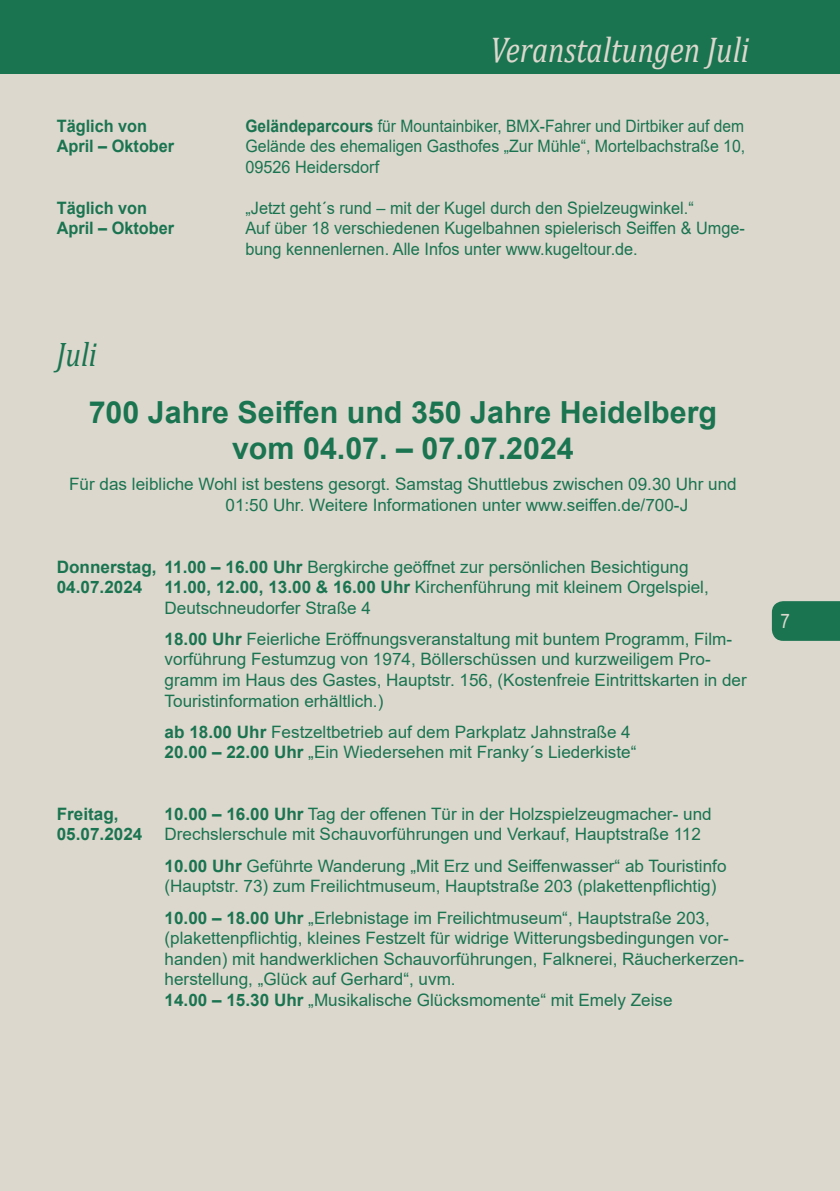
<style>
.page{position:relative;width:840px;height:1191px;background:#fff}
.page>*{position:absolute;margin:0;border:0;box-sizing:border-box;transform-origin:0 0}
.t1{font:italic 36px "Cambria";color:#dcd8ce;scale:.85 1}
.t2{font:italic 34.2px "Cambria";color:#1a7450;scale:.85 1}
.t3{font:700 30.4px/36.4px "Arial";color:#1a7450;text-align:center}
.t4{font:20px "Arial";color:#dcd8ce;scale:.85 1}
.t5{font:17.2px/20.6px "Arial";color:#1a7450}
.t6{font:17.2px/20.6px "Arial";color:#1a7450;scale:.95 1}
.t7{font:17.2px/20.6px "Arial";color:#1a7450;scale:.93 1}
.t8{font:17.2px "Arial";color:#1a7450;scale:.91 1}
.t9{font:700 17.2px "Arial";color:#1a7450;scale:.95 1}
.t10{font:700 17.2px "Arial";color:#1a7450}
.s1{font-weight:700}
</style>
<div class="page">
<div style="left:0;top:0;width:839px;height:1191px;background:#dcd8ce"></div>
<div style="left:0;top:0;width:839px;height:74px;background:#1a7450"></div>
<svg style="left:771px;top:601px;width:68px;height:40px;background:#217754"></svg>
<h1 class="t1" style="left:490px;top:24px;width:306px">Veranstaltungen Juli</h1>
<p class="t9" style="left:57px;top:113px;width:97px">Täglich von</p>
<p class="t8" style="left:245px;top:114px;width:549px"><span class="s1">Geländeparcours</span> für Mountainbiker, BMX-Fahrer und Dirtbiker auf dem</p>
<p class="t9" style="left:57px;top:134px;width:125px">April – Oktober</p>
<p class="t7" style="left:245px;top:136px;width:538px">Gelände des ehemaligen Gasthofes „Zur Mühle“, Mortelbachstraße 10,<br>09526 Heidersdorf</p>
<p class="t9" style="left:57px;top:195px;width:97px">Täglich von</p>
<p class="t6" style="left:245px;top:197px;width:473px">„Jetzt geht´s rund – mit der Kugel durch den Spielzeugwinkel.“</p>
<p class="t9" style="left:57px;top:216px;width:125px">April – Oktober</p>
<p class="t6" style="left:245px;top:218px;width:527px">Auf über 18 verschiedenen Kugelbahnen spielerisch Seiffen &amp; Umge&shy;bung kennenlernen. Alle Infos unter www.kugeltour.de.</p>
<h2 class="t2" style="left:57px;top:330px;width:48px">Juli</h2>
<h3 class="t3" style="left:89px;top:394px;width:629px">700 Jahre Seiffen und 350 Jahre Heidelberg vom 04.07. – 07.07.2024</h3>
<p class="t5" style="left:225px;top:474px;width:512px;text-indent:-156px">Für das leibliche Wohl ist bestens gesorgt. Samstag Shuttlebus zwischen 09.30 Uhr und<br>01:50 Uhr. Weitere Informationen unter www.seiffen.de/700-J</p>
<p class="t5" style="left:57px;top:556px;width:633px"><span class="s1">Donnerstag, 11.00 – 16.00 Uhr</span> Bergkirche geöffnet zur persönlichen Besichtigung<br><span class="s1">04.07.2024</span></p>
<p class="t5" style="left:164px;top:576px;width:545px"><span class="s1">11.00, 12.00, 13.00 &amp; 16.00 Uhr</span> Kirchenführung mit kleinem Orgelspiel,<br>Deutschneudorfer Straße 4</p>
<p class="t5" style="left:164px;top:628px;width:583px"><span class="s1">18.00 Uhr</span> Feierliche Eröffnungsveranstaltung mit buntem Programm, Film&shy;vorführung Festumzug von 1974, Böllerschüssen und kurzweiligem Pro&shy;gramm im Haus des Gastes, Hauptstr. 156, (Kostenfreie Eintrittskarten in der Touristinformation erhältlich.)</p>
<p class="t5" style="left:164px;top:721px;width:473px"><span class="s1">ab 18.00 Uhr</span> Festzeltbetrieb auf dem Parkplatz Jahnstraße 4<br><span class="s1">20.00 – 22.00 Uhr</span> „Ein Wiedersehen mit Franky´s Liederkiste“</p>
<p class="t10" style="left:57px;top:801px;width:63px">Freitag,</p>
<p class="t5" style="left:164px;top:803px;width:548px"><span class="s1">10.00 – 16.00 Uhr</span> Tag der offenen Tür in der Holzspielzeugmacher- und</p>
<p class="t10" style="left:57px;top:822px;width:87px">05.07.2024</p>
<p class="t5" style="left:164px;top:818px;width:563px;line-height:31.2px">Drechslerschule mit Schauvorführungen und Verkauf, Hauptstraße 112<br><span class="s1">10.00 Uhr</span> Geführte Wanderung „Mit Erz und Seiffenwasser“ ab Touristinfo</p>
<p class="t5" style="left:164px;top:870px;width:553px;line-height:31.2px">(Hauptstr. 73) zum Freilichtmuseum, Hauptstraße 203 (plakettenpflichtig)<br><span class="s1">10.00 – 18.00 Uhr</span> „Erlebnistage im Freilichtmuseum“, Hauptstraße 203,</p>
<p class="t5" style="left:164px;top:927px;width:580px">(plakettenpflichtig, kleines Festzelt für widrige Witterungsbedingungen vor&shy;handen) mit handwerklichen Schauvorführungen, Falknerei, Räucherkerzen&shy;herstellung, „Glück auf Gerhard“, uvm.<br><span class="s1">14.00 – 15.30 Uhr</span> „Musikalische Glücksmomente“ mit Emely Zeise</p>
<p class="t4" style="left:780px;top:607px;width:13px">7</p>
</div>
